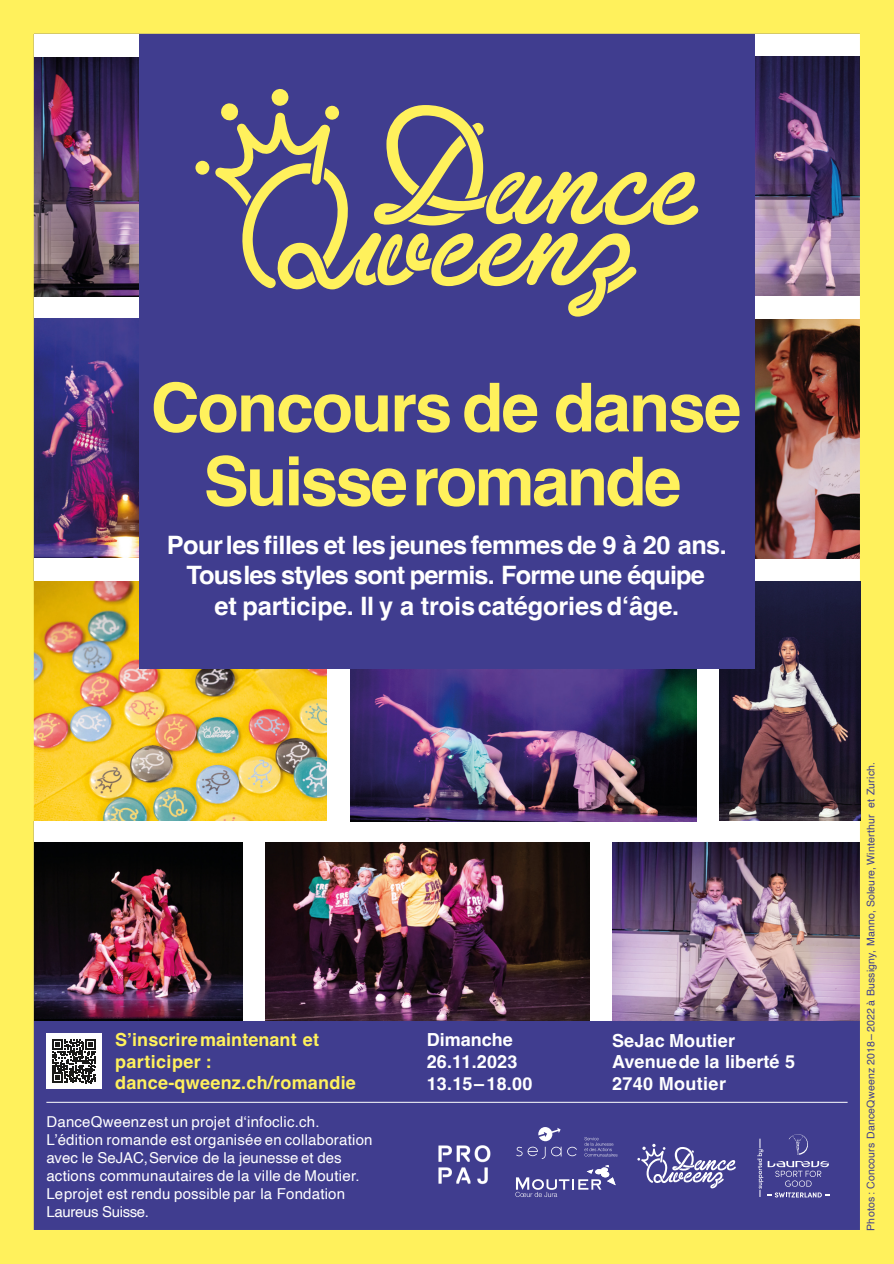
<style>
.page{position:relative;width:894px;height:1264px;background:#fff}
.page>*{position:absolute;margin:0;border:0;box-sizing:border-box;transform-origin:0 0}
.t1{font:700 67.5px/73.8px "Helvetica";letter-spacing:-.03em;color:#fff15c;text-align:center}
.t2{font:700 25.35px/30.5px "Helvetica";letter-spacing:-.02em;color:#fff;text-align:center}
.t3{font:700 18px/21.6px "Helvetica";letter-spacing:.01em;color:#fff}
.t4{font:700 18px/21.6px "Helvetica";letter-spacing:.015em;color:#fff15c}
.t5{font:15px/18px "Helvetica";letter-spacing:.015em;color:#fff}
.t6{font:10.5px "Helvetica";letter-spacing:.02em;color:#403d8f}
</style>
<div class="page">
<div style="left:17px;top:17px;width:859px;height:1229px;background:#403d8f"></div>
<div style="left:34px;top:34px;width:826px;height:1076px;background:#fff"></div>
<img style="left:612px;top:842px;width:246px;height:178px">
<img style="left:754px;top:319px;width:104px;height:239px">
<img style="left:35px;top:582px;width:291px;height:238px">
<img style="left:265px;top:842px;width:324px;height:178px">
<img style="left:35px;top:842px;width:207px;height:178px">
<img style="left:754px;top:57px;width:104px;height:239px">
<img style="left:350px;top:668px;width:346px;height:153px">
<img style="left:35px;top:319px;width:104px;height:239px">
<img style="left:35px;top:58px;width:104px;height:239px">
<div style="left:19px;top:1020px;width:854px;height:106px;background:#403d8f"></div>
<div style="left:0;top:0;width:893px;height:1263px;border:34px solid #fff15c"></div>
<img style="left:719px;top:582px;width:140px;height:238px">
<div style="left:139px;top:34px;width:615px;height:634px;background:#403d8f"></div>
<div style="left:195px;top:160px;width:14px;height:15px;background:#fff15c;border-radius:50%"></div>
<svg style="left:215px;top:89px;width:483px;height:227px"></svg>
<svg style="left:757px;top:1134px;width:72px;height:63px"></svg>
<svg style="left:637px;top:1143px;width:98px;height:45px"></svg>
<hr style="left:46px;top:1101px;width:801px;height:1px;background:#fff">
<img style="left:438px;top:1145px;width:53px;height:39px">
<svg style="left:515px;top:1165px;width:100px;height:31px"></svg>
<svg style="left:551px;top:1146px;width:10px;height:10px"></svg>
<svg style="left:567px;top:1146px;width:9px;height:9px"></svg>
<svg style="left:516px;top:1146px;width:29px;height:12px"></svg>
<svg style="left:538px;top:1127px;width:22px;height:13px"></svg>
<svg style="left:584px;top:1137px;width:33px;height:19px"></svg>
<div style="left:46px;top:1032px;width:56px;height:56px;background:#fff"></div>
<svg style="left:52px;top:1039px;width:44px;height:43px"></svg>
<h1 class="t1" style="left:151px;top:375px;width:592px">Concours de danse<br>Suisse romande</h1>
<h2 class="t2" style="left:167px;top:531px;width:561px">Pour les filles et les jeunes femmes de 9 à 20 ans.<br>Tous les styles sont permis. Forme une équipe<br>et participe. Il y a trois catégories d‘âge.</h2>
<p class="t4" style="left:115px;top:1029px;width:242px">S’inscrire maintenant et participer : dance-qweenz.ch/romandie</p>
<p class="t5" style="left:46px;top:1112px;width:327px">DanceQweenz est un projet d‘infoclic.ch.<br>L’édition romande est organisée en collaboration avec le SeJAC, Service de la jeunesse et des actions communautaires de la ville de Moutier.<br>Le projet est rendu possible par la Fondation Laureus Suisse.</p>
<p class="t3" style="left:426px;top:1030px;width:107px">Dimanche<br>26.11.2023<br>13.15 – 18.00</p>
<p class="t3" style="left:611px;top:1030px;width:185px">SeJac Moutier<br>Avenue de la liberté 5<br>2740 Moutier</p>
<p class="t6" style="left:866px;top:1230px;width:470px;rotate:-90deg">Photos : Concours DanceQweenz 2018 – 2022 à Bussigny, Manno, Soleure, Winterthur et Zurich.</p>
</div>
